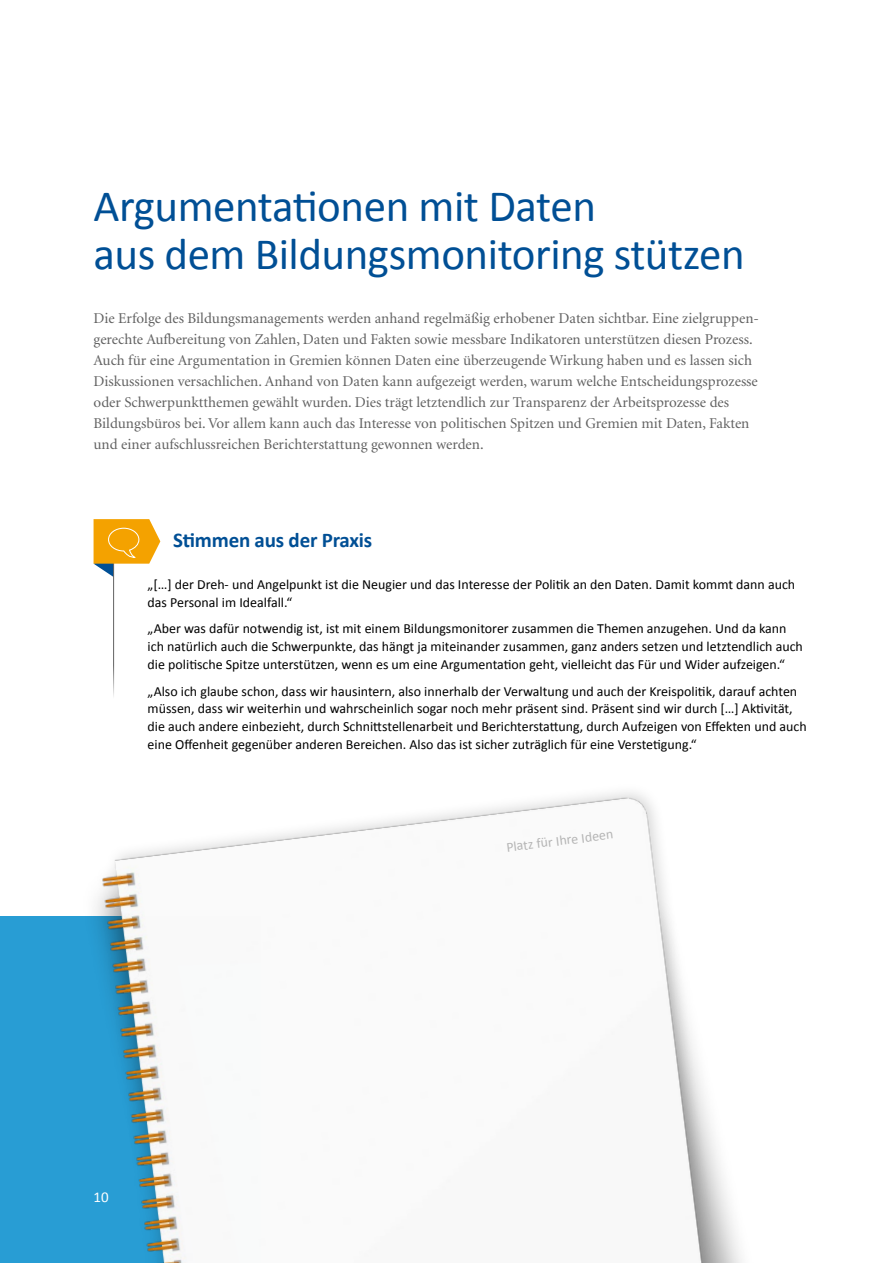
<style>
.page{position:relative;width:893px;height:1263px;background:#fff}
.page>*{position:absolute;margin:0;border:0;box-sizing:border-box;transform-origin:0 0}
.t1{font:45px/48px "Calibri";letter-spacing:-.01em;color:#004f95}
.t2{font:700 21px "Calibri";letter-spacing:-.01em;color:#004f95}
.t3{font:15px/21px "Minion";color:#616161}
.t4{font:15px "Calibri";color:#fff}
.t5{font:13.95px/17.7px "Calibri";color:#000}
.t6{font:13.95px "Calibri";color:#b5b5b5}
</style>
<div class="page">
<div style="left:0;top:916px;width:261px;height:347px;background:#289dd4"></div>
<img style="left:96px;top:792px;width:646px;height:471px">
<hr style="left:113px;top:562px;width:1px;height:141px;background:#616161">
<svg style="left:94px;top:519px;width:66px;height:58px"></svg>
<h1 class="t1" style="left:94px;top:182px;width:653px">Argumentationen mit Daten<br>aus dem Bildungsmonitoring stützen</h1>
<p class="t3" style="left:94px;top:308px;width:667px">Die Erfolge des Bildungsmanagements werden anhand regelmäßig erhobener Daten sichtbar. Eine zielgruppen&shy;gerechte Aufbereitung von Zahlen, Daten und Fakten sowie messbare Indikatoren unterstützen diesen Prozess.<br>Auch für eine Argumentation in Gremien können Daten eine überzeugende Wirkung haben und es lassen sich Diskussionen versachlichen. Anhand von Daten kann aufgezeigt werden, warum welche Entscheidungsprozesse oder Schwerpunktthemen gewählt wurden. Dies trägt letztendlich zur Transparenz der Arbeitsprozesse des Bildungsbüros bei. Vor allem kann auch das Interesse von politischen Spitzen und Gremien mit Daten, Fakten und einer aufschlussreichen Berichterstattung gewonnen werden.</p>
<h2 class="t2" style="left:173px;top:527px;width:201px">Stimmen aus der Praxis</h2>
<p class="t5" style="left:148px;top:576px;width:649px">„[…] der Dreh- und Angelpunkt ist die Neugier und das Interesse der Politik an den Daten. Damit kommt dann auch das Personal im Idealfall.“</p>
<p class="t5" style="left:148px;top:620px;width:657px">„Aber was dafür notwendig ist, ist mit einem Bildungsmonitorer zusammen die Themen anzugehen. Und da kann ich natürlich auch die Schwerpunkte, das hängt ja miteinander zusammen, ganz anders setzen und letztendlich auch die politische Spitze unterstützen, wenn es um eine Argumentation geht, vielleicht das Für und Wider aufzeigen.“</p>
<p class="t5" style="left:148px;top:682px;width:661px">„Also ich glaube schon, dass wir hausintern, also innerhalb der Verwaltung und auch der Kreispolitik, darauf achten müssen, dass wir weiterhin und wahrscheinlich sogar noch mehr präsent sind. Präsent sind wir durch […] Aktivität, die auch andere einbezieht, durch Schnittstellenarbeit und Berichterstattung, durch Aufzeigen von Effekten und auch eine Offenheit gegenüber anderen Bereichen. Also das ist sicher zuträglich für eine Verstetigung.“</p>
<p class="t4" style="left:94px;top:1187px;width:17px">10</p>
<p class="t6" style="left:505px;top:838px;width:109px;rotate:-7deg">Platz für Ihre Ideen</p>
</div>
